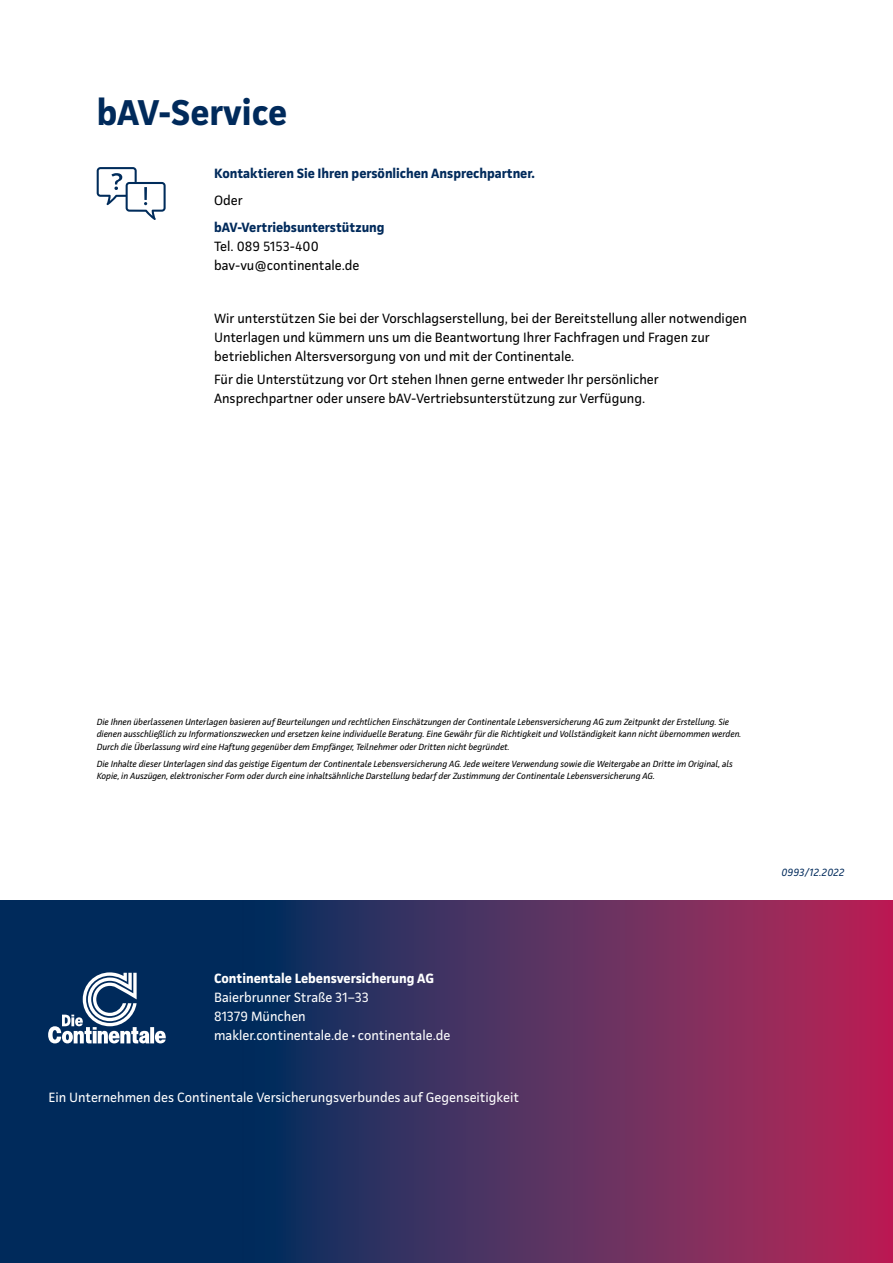
<style>
.page{position:relative;width:893px;height:1263px;background:#fff}
.page>*{position:absolute;margin:0;border:0;box-sizing:border-box;transform-origin:0 0}
.t1{font:700 36px "Continentale Pro";color:#002a5b}
.t2{font:13.5px/18.9px "Continentale Pro";color:#000}
.t3{font:13.5px/18.9px "Continentale Pro";color:#fff}
.t4{font:700 13.5px "Continentale Pro";color:#002a5b}
.t5{font:700 13.5px "Continentale Pro";color:#fff}
.t6{font:italic 10.5px "Continentale Pro";letter-spacing:.01em;color:#002a5b}
.t7{font:italic 9px/12.6px "Continentale Pro";color:#000}
.s1{font-weight:700}
</style>
<div class="page">
<div style="left:241px;top:900px;width:652px;height:363px;background:linear-gradient(to right,#033463,#bc2859)"></div>
<div style="left:0;top:900px;width:241px;height:363px;background:#002a5b"></div>
<svg style="left:48px;top:972px;width:118px;height:71px"></svg>
<svg style="left:97px;top:167px;width:69px;height:53px"></svg>
<h1 class="t1" style="left:97px;top:90px;width:192px">bAV-Service</h1>
<h2 class="t4" style="left:214px;top:165px;width:322px">Kontaktieren Sie Ihren persönlichen Ansprechpartner.</h2>
<h2 class="t2" style="left:214px;top:191px;width:30px">Oder</h2>
<h2 class="t4" style="left:214px;top:219px;width:172px">bAV-Vertriebsunterstützung</h2>
<h2 class="t2" style="left:214px;top:237px;width:147px">Tel. 089 5153-400 bav-vu@continentale.de</h2>
<p class="t2" style="left:214px;top:309px;width:534px">Wir unterstützen Sie bei der Vorschlagserstellung, bei der Bereitstellung aller notwendigen<br>Unterlagen und kümmern uns um die Beantwortung Ihrer Fachfragen und Fragen zur betrieblichen Altersversorgung von und mit der Continentale.</p>
<h2 class="t2" style="left:214px;top:370px;width:446px">Für die Unterstützung vor Ort stehen Ihnen gerne entweder Ihr persönlicher<br>Ansprechpartner oder unsere bAV-Vertriebsunterstützung zur Verfügung.</h2>
<p class="t7" style="left:97px;top:715px;width:646px">Die Ihnen überlassenen Unterlagen basieren auf Beurteilungen und rechtlichen Einschätzungen der Continentale Lebensversicherung AG zum Zeitpunkt der Erstellung. Sie dienen ausschließlich zu Informationszwecken und ersetzen keine individuelle Beratung. Eine Gewähr für die Richtigkeit und Vollständigkeit kann nicht übernommen werden.<br>Durch die Überlassung wird eine Haftung gegenüber dem Empfänger, Teilnehmer oder Dritten nicht begründet.</p>
<p class="t7" style="left:97px;top:757px;width:638px">Die Inhalte dieser Unterlagen sind das geistige Eigentum der Continentale Lebensversicherung AG. Jede weitere Verwendung sowie die Weitergabe an Dritte im Original, als<br>Kopie, in Auszügen, elektronischer Form oder durch eine inhaltsähnliche Darstellung bedarf der Zustimmung der Continentale Lebensversicherung AG.</p>
<h2 class="t5" style="left:214px;top:970px;width:222px">Continentale Lebensversicherung AG</h2>
<h2 class="t3" style="left:214px;top:988px;width:238px">Baierbrunner Straße 31–33<br>81379 München<br>makler.continentale.de <span class="s1">·</span> continentale.de</h2>
<h2 class="t3" style="left:48px;top:1088px;width:472px">Ein Unternehmen des Continentale Versicherungsverbundes auf Gegenseitigkeit</h2>
<p class="t6" style="left:781px;top:866px;width:65px">0993/12.2022</p>
</div>
